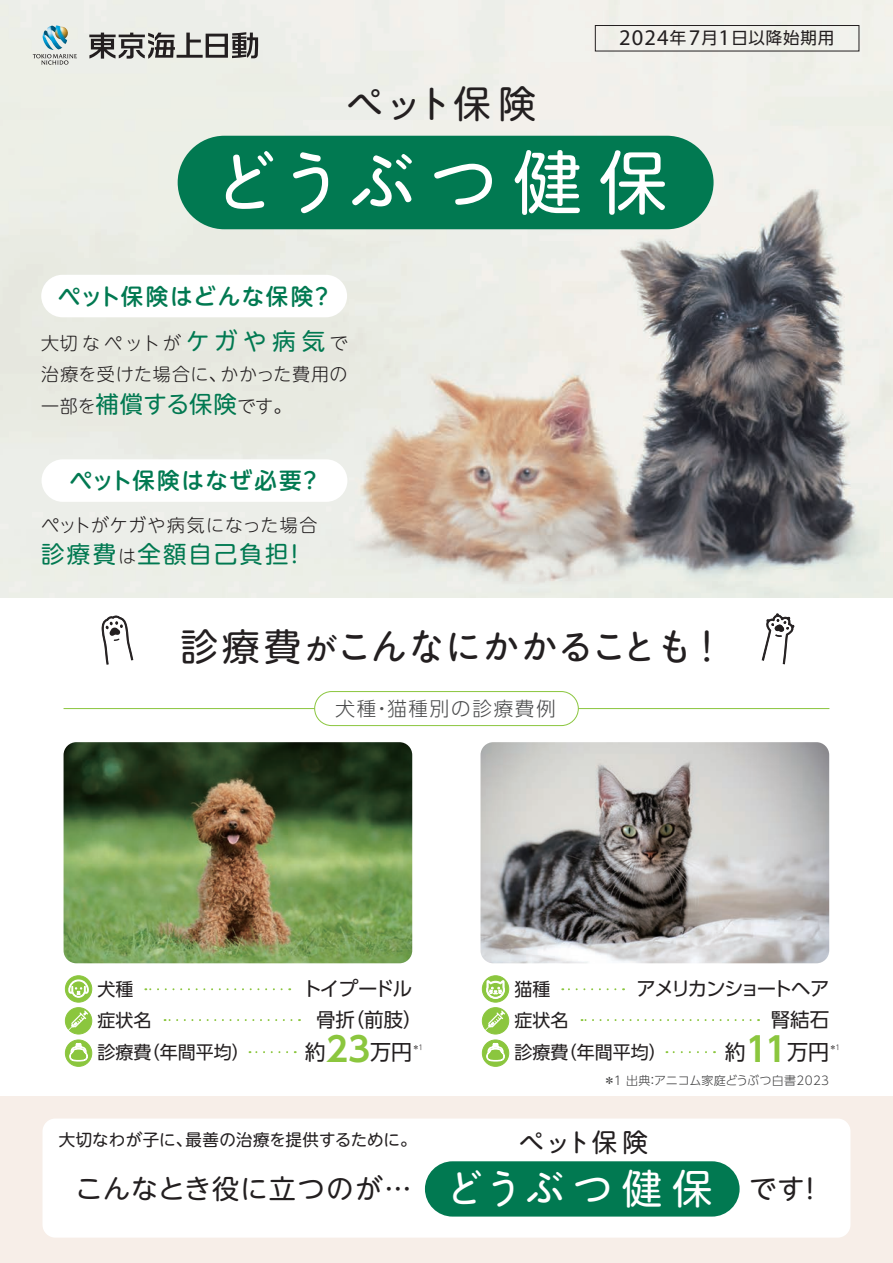
<style>
.page{position:relative;width:893px;height:1263px;background:#fff}
.page>*{position:absolute;margin:0;border:0;box-sizing:border-box;transform-origin:0 0}
.t1{font:69px "Maru Anti Std";color:#fff}
.t2{font:40.5px "Maru Anti Std";color:#fff}
.t3{font:37.5px "Maru Anti Std";letter-spacing:-.03em;color:#231f20}
.t4{font:27px "UD Shin M Go Pro";letter-spacing:.05em;color:#231f20}
.t5{font:25.5px "Maru Anti Std";color:#231f20}
.t6{font:23.4px "UD Shin M Go Pro";letter-spacing:.1em;color:#017951}
.t7{font:500 22.5px "UD Shin M Go Pro";letter-spacing:.07em;color:#017951}
.t8{font:21px "UD Shin Go Pro";color:#231f20}
.t9{font:19.5px/31.5px "UD Shin Go Pro";letter-spacing:-.07em;color:#231f20;text-align:right}
.t10{font:19.5px/31.5px "UD Shin Go Pro";letter-spacing:-.04em;color:#231f20}
.t11{font:300 19.5px "UD Shin Go Pro";letter-spacing:.09em;color:#4b4c4d}
.t12{font:300 18px/31.5px "UD Shin M Go Pro";letter-spacing:.035em;color:#231f20;text-align:justify}
.t13{font:18px/31.5px "UD Shin Go Pro";color:#231f20}
.t14{font:300 18px "UD Shin M Go Pro";letter-spacing:.055em;color:#231f20}
.t15{font:16.5px "UD Shin M Go Pro";letter-spacing:.005em;color:#231f20}
.t16{font:16.5px "UD Shin Go Pro";letter-spacing:.05em;color:#231f20}
.t17{font:300 12px "UD Shin Go Pro";letter-spacing:.015em;color:#3e3e3f}
.t18{font:300 7.05px "UD Shin M Go Pro";color:#231f20}
.s1{font-family:"UD Shin M Go Pro"}
.s2{font-family:"Myriad Pro";font-size:22.5px}
.s3{font-weight:400;font-size:23.4px;color:#017951}
.s4{font-weight:300;font-size:18px;color:#231f20}
.s5{font-size:33.75px}
.s6{font-family:"UD Shin Go Pro De";font-weight:700;font-size:33.6px;color:#8bc63e}
</style>
<div class="page">
<div style="left:0;top:1097px;width:893px;height:166px;background:#f7eee8"></div>
<img style="left:64px;top:742px;width:348px;height:221px">
<img style="left:480px;top:742px;width:349px;height:221px">
<div style="left:65px;top:1008px;width:27px;height:26px;background:#8bc63e;border-radius:50%"></div>
<div style="left:65px;top:1007px;width:27px;height:27px;border:1px solid #8bc63e;border-radius:50%"></div>
<svg style="left:68px;top:1010px;width:20px;height:21px"></svg>
<div style="left:65px;top:976px;width:27px;height:26px;background:#8bc63e;border-radius:50%"></div>
<div style="left:65px;top:976px;width:27px;height:26px;border:1px solid #8bc63e;border-radius:50%"></div>
<svg style="left:68px;top:980px;width:21px;height:17px"></svg>
<div style="left:65px;top:1040px;width:27px;height:26px;background:#8bc63e;border-radius:50%"></div>
<div style="left:65px;top:1040px;width:27px;height:26px;border:1px solid #8bc63e;border-radius:50%"></div>
<svg style="left:69px;top:1043px;width:19px;height:18px"></svg>
<div style="left:482px;top:1008px;width:27px;height:26px;background:#8bc63e;border-radius:50%"></div>
<div style="left:482px;top:1007px;width:27px;height:27px;border:1px solid #8bc63e;border-radius:50%"></div>
<svg style="left:485px;top:1010px;width:20px;height:21px"></svg>
<div style="left:482px;top:1040px;width:27px;height:26px;background:#8bc63e;border-radius:50%"></div>
<div style="left:482px;top:1040px;width:27px;height:26px;border:1px solid #8bc63e;border-radius:50%"></div>
<svg style="left:486px;top:1043px;width:19px;height:18px"></svg>
<svg style="left:101px;top:616px;width:33px;height:49px"></svg>
<svg style="left:761px;top:613px;width:33px;height:52px"></svg>
<img style="left:0;top:0;width:893px;height:597px">
<hr style="left:64px;top:708px;width:765px;height:1px;background:#8bc63e">
<div style="left:315px;top:691px;width:263px;height:34px;background:#fff;border-radius:17px"></div>
<div style="left:314px;top:691px;width:265px;height:35px;border:1px solid #8bc63e;border-radius:17px"></div>
<div style="left:43px;top:1118px;width:807px;height:119px;background:#fff;border-radius:13px"></div>
<div style="left:41px;top:275px;width:306px;height:42px;background:#fff;border-radius:21px"></div>
<div style="left:178px;top:136px;width:536px;height:93px;background:#017951;border-radius:47px"></div>
<div style="left:42px;top:459px;width:305px;height:43px;background:#fff;border-radius:21px"></div>
<svg style="left:145px;top:988px;width:137px;height:2px"></svg>
<svg style="left:165px;top:1019px;width:127px;height:2px"></svg>
<svg style="left:249px;top:1051px;width:38px;height:2px"></svg>
<svg style="left:562px;top:988px;width:53px;height:2px"></svg>
<svg style="left:581px;top:1019px;width:170px;height:2px"></svg>
<svg style="left:666px;top:1051px;width:40px;height:2px"></svg>
<div style="left:425px;top:1161px;width:315px;height:55px;background:#017951;border-radius:28px"></div>
<svg style="left:33px;top:54px;width:44px;height:11px"></svg>
<img style="left:42px;top:25px;width:27px;height:25px">
<svg style="left:89px;top:32px;width:169px;height:27px;background:#959491"></svg>
<div style="left:595px;top:25px;width:264px;height:26px;border:1px solid #231f20"></div>
<div style="left:482px;top:976px;width:27px;height:26px;background:#8bc63e;border-radius:50%"></div>
<div style="left:482px;top:976px;width:27px;height:26px;border:1px solid #8bc63e;border-radius:50%"></div>
<svg style="left:486px;top:980px;width:19px;height:18px"></svg>
<h3 class="t3" style="left:346px;top:76px;width:191px">ペット<span class="s1">保険</span></h3>
<p class="t16" style="left:619px;top:25px;width:217px"><span class="s2">2024</span>年<span class="s2">7</span>月<span class="s2">1</span>日以降始期用</p>
<h1 class="t1" style="left:210px;top:131px;width:459px">どうぶつ<span class="s1">健保</span></h1>
<p class="t7" style="left:58px;top:278px;width:277px">ペット保険はどんな保険？</p>
<p class="t12" style="left:41px;top:326px;width:308px">大切なペットが<span class="s3">ケガや病気</span>で治療を受けた場合に、かかった費用の一部を<span class="s3">補償する保険</span>です。</p>
<p class="t7" style="left:69px;top:462px;width:254px">ペット保険はなぜ必要？</p>
<p class="t14" style="left:41px;top:510px;width:278px">ペットがケガや病気になった場合</p>
<p class="t6" style="left:41px;top:535px;width:266px">診療費<span class="s4">は</span>全額自己負担！</p>
<h3 class="t3" style="left:181px;top:618px;width:547px"><span class="s1">診療費</span><span class="s5">が</span>こんなにかかることも！</h3>
<p class="t11" style="left:336px;top:692px;width:222px">犬種・猫種別の診療費例</p>
<p class="t13" style="left:98px;top:973px;width:154px">犬種<br>症状名<br>診療費（年間平均）</p>
<p class="t10" style="left:316px;top:972px;width:108px;text-indent:-14px">トイプードル骨折（前肢）</p>
<p class="t9" style="left:636px;top:972px;width:195px">アメリカンショートヘア腎結石</p>
<p class="t13" style="left:514px;top:973px;width:154px">猫種<br>症状名<br>診療費（年間平均）</p>
<p class="t8" style="left:305px;top:1035px;width:109px">約<span class="s6">23</span>万円</p>
<p class="t18" style="left:412px;top:1042px;width:12px">＊1</p>
<p class="t8" style="left:725px;top:1035px;width:106px">約<span class="s6">11</span>万円</p>
<p class="t18" style="left:829px;top:1042px;width:12px">＊1</p>
<p class="t15" style="left:59px;top:1126px;width:359px">大切なわが子に、最善の治療を提供するために。</p>
<p class="t17" style="left:603px;top:1071px;width:227px">＊１ 出典：アニコム家庭どうぶつ白書2023</p>
<h3 class="t5" style="left:519px;top:1124px;width:131px">ペット<span class="s1">保険</span></h3>
<h2 class="t2" style="left:444px;top:1159px;width:270px">どうぶつ<span class="s1">健保</span></h2>
<h3 class="t4" style="left:76px;top:1167px;width:337px">こんなとき役に立つのが…</h3>
<h3 class="t4" style="left:750px;top:1167px;width:75px">です！</h3>
</div>
